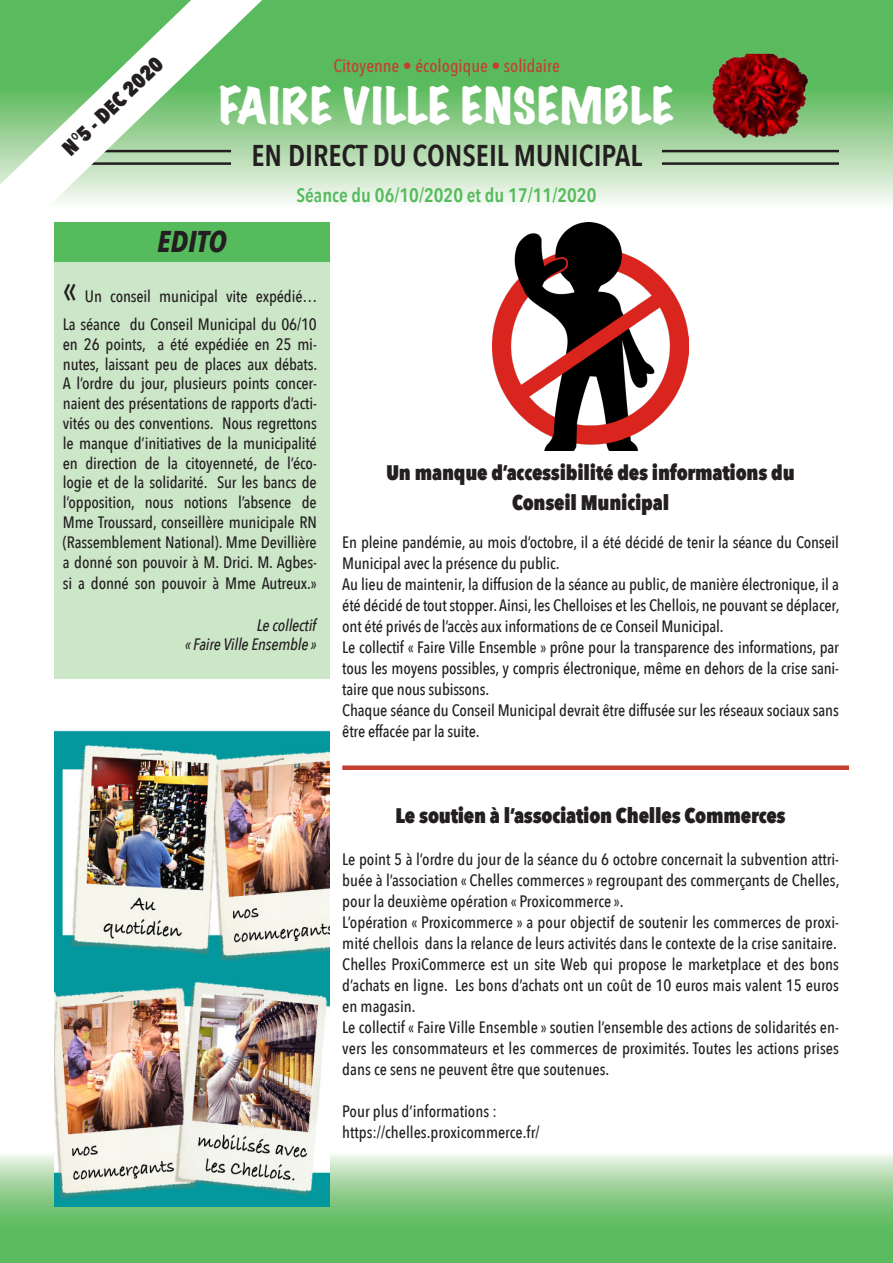
<style>
.page{position:relative;width:893px;height:1263px;background:#fff}
.page>*{position:absolute;margin:0;border:0;box-sizing:border-box;transform-origin:0 0}
.t1{font:expanded 45px "Marker Felt";letter-spacing:.03em;color:#fff}
.t2{font:500 39px "Avenir Next Condensed";color:#231f20}
.t3{font:600 30px "Avenir Next Condensed";color:#231f20}
.t4{font:italic 700 30px "Avenir Next Condensed";color:#231f20}
.t5{font:800 21px "Avenir Next Condensed";letter-spacing:-.01em;color:#231f20}
.t6{font:600 19.5px "Avenir Next Condensed";color:#56bb5d}
.t7{font:500 18px "Avenir Next Condensed";color:#c53e33}
.t8{font:500 16.5px/21px "Avenir Next Condensed";letter-spacing:-.01em;color:#231f20;text-align:justify}
.t9{font:italic 500 16.5px "Avenir Next Condensed";letter-spacing:-.01em;color:#231f20}
</style>
<div class="page">
<svg style="left:1px;top:1154px;width:891px;height:108px;background:#7fc880"></svg>
<svg style="left:262px;top:1px;width:630px;height:201px;background:#87cb87"></svg>
<img style="left:492px;top:222px;width:197px;height:228px">
<div style="left:54px;top:222px;width:276px;height:41px;background:#56bb5d"></div>
<div style="left:54px;top:263px;width:276px;height:53px;background:#cce6c8"></div>
<div style="left:54px;top:313px;width:276px;height:283px;background:#cce6c8"></div>
<div style="left:54px;top:593px;width:276px;height:24px;background:#cce6c8"></div>
<div style="left:54px;top:614px;width:276px;height:23px;background:#cce6c8"></div>
<div style="left:54px;top:634px;width:276px;height:22px;background:#cce6c8"></div>
<div style="left:54px;top:654px;width:276px;height:25px;background:#cce6c8"></div>
<img style="left:705px;top:54px;width:111px;height:90px">
<svg style="left:0;top:0;width:262px;height:202px"></svg>
<hr style="left:662px;top:150px;width:177px;height:2px;background:#231f20">
<hr style="left:662px;top:162px;width:177px;height:3px;background:#231f20">
<div style="left:342px;top:765px;width:507px;height:5px;background:#c53e33"></div>
<img style="left:54px;top:730px;width:276px;height:242px">
<img style="left:54px;top:972px;width:276px;height:234px">
<p class="t5" style="left:57px;top:142px;width:132px;rotate:-44deg">N°5 - DEC 2020</p>
<p class="t7" style="left:333px;top:55px;width:228px">Citoyenne • écologique • solidaire</p>
<p class="t1" style="left:219px;top:70px;width:456px">FAIRE VILLE ENSEMBLE</p>
<p class="t3" style="left:251px;top:130px;width:392px">EN DIRECT DU CONSEIL MUNICIPAL</p>
<p class="t6" style="left:296px;top:178px;width:301px">Séance du 06/10/2020 et du 17/11/2020</p>
<p class="t4" style="left:157px;top:223px;width:71px">EDITO</p>
<p class="t2" style="left:63px;top:264px;width:16px">«</p>
<p class="t8" style="left:85px;top:285px;width:234px">Un conseil municipal vite expédié…</p>
<p class="t8" style="left:63px;top:314px;width:256px;line-height:19.8px">La séance du Conseil Municipal du 06/10 en 26 points, a été expédiée en 25 mi&shy;nutes, laissant peu de places aux débats.<br>A l’ordre du jour, plusieurs points concer&shy;naient des présentations de rapports d’acti&shy;vités ou des conventions. Nous regrettons le manque d’initiatives de la municipalité en direction de la citoyenneté, de l’éco&shy;logie et de la solidarité. Sur les bancs de l’opposition, nous notions l’absence de Mme Troussard, conseillère municipale RN (Rassemblement National). Mme Devillière a donné son pouvoir à M. Drici. M. Agbes-</p>
<p class="t8" style="left:63px;top:573px;width:255px">si a donné son pouvoir à Mme Autreux.»</p>
<p class="t9" style="left:257px;top:615px;width:61px">Le collectif</p>
<p class="t9" style="left:185px;top:635px;width:133px">« Faire Ville Ensemble »</p>
<p class="t5" style="left:387px;top:460px;width:410px">Un manque d’accessibilité des informations du</p>
<p class="t5" style="left:512px;top:490px;width:159px">Conseil Municipal</p>
<p class="t8" style="left:342px;top:531px;width:498px">En pleine pandémie, au mois d’octobre, il a été décidé de tenir la séance du Conseil<br>Municipal avec la présence du public.</p>
<p class="t8" style="left:342px;top:573px;width:499px">Au lieu de maintenir, la diffusion de la séance au public, de manière électronique, il a été décidé de tout stopper. Ainsi, les Chelloises et les Chellois, ne pouvant se déplacer, ont été privés de l’accès aux informations de ce Conseil Municipal.</p>
<p class="t8" style="left:342px;top:636px;width:498px">Le collectif « Faire Ville Ensemble » prône pour la transparence des informations, par tous les moyens possibles, y compris électronique, même en dehors de la crise sani&shy;taire que nous subissons.</p>
<p class="t8" style="left:342px;top:699px;width:498px">Chaque séance du Conseil Municipal devrait être diffusée sur les réseaux sociaux sans être effacée par la suite.</p>
<p class="t5" style="left:396px;top:802px;width:392px">Le soutien à l’association Chelles Commerces</p>
<p class="t8" style="left:342px;top:848px;width:499px">Le point 5 à l’ordre du jour de la séance du 6 octobre concernait la subvention attri&shy;buée à l’association « Chelles commerces » regroupant des commerçants de Chelles, pour la deuxième opération « Proxicommerce ».</p>
<p class="t8" style="left:342px;top:911px;width:498px">L’opération « Proxicommerce » a pour objectif de soutenir les commerces de proxi&shy;mité chellois dans la relance de leurs activités dans le contexte de la crise sanitaire.</p>
<p class="t8" style="left:342px;top:953px;width:498px">Chelles ProxiCommerce est un site Web qui propose le marketplace et des bons d’achats en ligne. Les bons d’achats ont un coût de 10 euros mais valent 15 euros en magasin.</p>
<p class="t8" style="left:342px;top:1016px;width:498px">Le collectif « Faire Ville Ensemble » soutien l’ensemble des actions de solidarités en&shy;vers les consommateurs et les commerces de proximités. Toutes les actions prises dans ce sens ne peuvent être que soutenues.</p>
<p class="t8" style="left:342px;top:1100px;width:156px">Pour plus d’informations :</p>
<p class="t8" style="left:342px;top:1121px;width:199px">https://chelles.proxicommerce.fr/</p>
</div>
